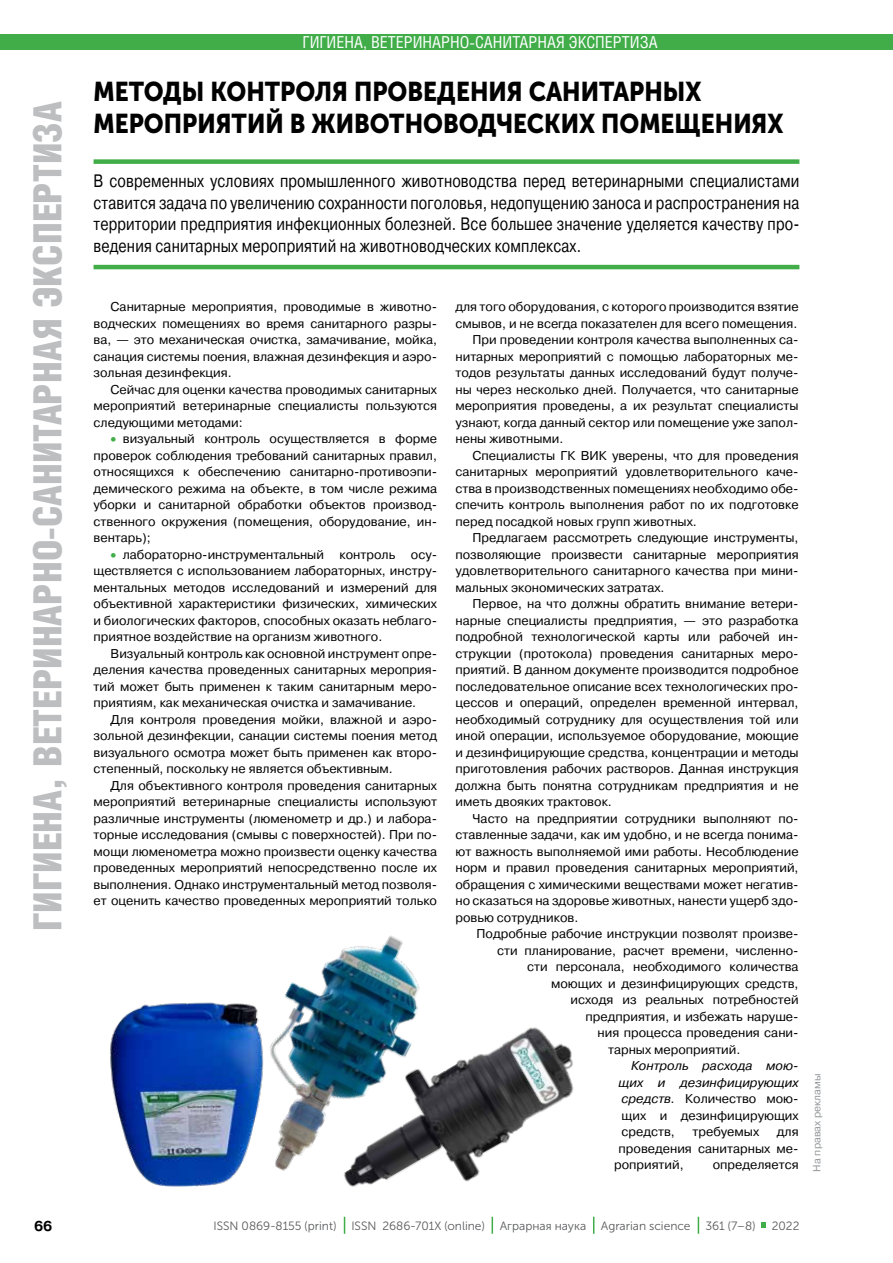
<style>
.page{position:relative;width:893px;height:1263px;background:#fff}
.page>*{position:absolute;margin:0;border:0;box-sizing:border-box;transform-origin:0 0}
.t1{font:900 39px "Helios Cond";color:#bcbec0}
.t2{font:27px/32.4px "Museo Sans Cyrl 900";color:#000;scale:.9 1}
.t3{font:18px/21.6px "Pragmatica C";letter-spacing:.01em;color:#000;text-align:justify;scale:.8 1}
.t4{font:16.5px "Helios Cond C";color:#fff}
.t5{font:700 14.25px "Pragmatica C";color:#000}
.t6{font:12.75px/16.5px "Pragmatica C";color:#000;text-align:justify}
.t7{font:italic 12.75px/16.5px "Pragmatica C";color:#000;text-align:justify}
.t8{font:12px "Museo Sans Cyrl 300";color:#58595b}
.t9{font:10.5px "Pragmatica C";color:#939598}
.s1{color:#41ad49}
.s2{font-style:normal}
</style>
<div class="page">
<svg style="left:761px;top:1222px;width:5px;height:5px"></svg>
<svg style="left:698px;top:1217px;width:1px;height:17px"></svg>
<div style="left:94px;top:159px;width:705px;height:5px;background:#41ad49"></div>
<hr style="left:94px;top:265px;width:705px;height:4px;background:#41ad49">
<img style="left:343px;top:1027px;width:252px;height:207px">
<img style="left:282px;top:935px;width:173px;height:264px">
<img style="left:110px;top:1002px;width:172px;height:184px">
<div style="left:0;top:34px;width:893px;height:15px;background:#41ad49"></div>
<h1 class="t1" style="left:26px;top:931px;width:831px;rotate:-90deg">ГИГИЕНА, ВЕТЕРИНАРНО-САНИТАРНАЯ ЭКСПЕРТИЗА</h1>
<p class="t4" style="left:303px;top:32px;width:357px">ГИГИЕНА, ВЕТЕРИНАРНО-САНИТАРНАЯ ЭКСПЕРТИЗА</p>
<h2 class="t2" style="left:94px;top:75px;width:768px">МЕТОДЫ КОНТРОЛЯ ПРОВЕДЕНИЯ САНИТАРНЫХ<br>МЕРОПРИЯТИЙ В ЖИВОТНОВОДЧЕСКИХ ПОМЕЩЕНИЯХ</h2>
<p class="t3" style="left:94px;top:170px;width:884px">В современных условиях промышленного животноводства перед ветеринарными специалистами ставится задача по увеличению сохранности поголовья, недопущению заноса и распространения на территории предприятия инфекционных болезней. Все большее значение уделяется качеству про&shy;ведения санитарных мероприятий на животноводческих комплексах.</p>
<p class="t6" style="left:94px;top:299px;width:345px;text-indent:17px">Санитарные мероприятия, проводимые в животно&shy;водческих помещениях во время санитарного разры&shy;ва, — это механическая очистка, замачивание, мойка, санация системы поения, влажная дезинфекция и аэро&shy;зольная дезинфекция.</p>
<p class="t6" style="left:94px;top:381px;width:345px;text-indent:17px">Сейчас для оценки качества проводимых санитарных мероприятий ветеринарные специалисты пользуются следующими методами:</p>
<p class="t6" style="left:94px;top:431px;width:345px;text-indent:17px"><span class="s1">•</span> визуальный контроль осуществляется в форме проверок соблюдения требований санитарных правил, относящихся к обеспечению санитарно-противоэпи&shy;демического режима на объекте, в том числе режима уборки и санитарной обработки объектов производ&shy;ственного окружения (помещения, оборудование, ин&shy;вентарь);</p>
<p class="t6" style="left:94px;top:546px;width:345px;text-indent:17px"><span class="s1">•</span> лабораторно-инструментальный контроль осу&shy;ществляется с использованием лабораторных, инстру&shy;ментальных методов исследований и измерений для объективной характеристики физических, химических и биологических факторов, способных оказать неблаго&shy;приятное воздействие на организм животного.</p>
<p class="t6" style="left:94px;top:645px;width:345px;text-indent:17px">Визуальный контроль как основной инструмент опре&shy;деления качества проведенных санитарных мероприя&shy;тий может быть применен к таким санитарным меро&shy;приятиям, как механическая очистка и замачивание.</p>
<p class="t6" style="left:94px;top:711px;width:345px;text-indent:17px">Для контроля проведения мойки, влажной и аэро&shy;зольной дезинфекции, санации системы поения метод визуального осмотра может быть применен как второ&shy;степенный, поскольку не является объективным.</p>
<p class="t6" style="left:94px;top:777px;width:345px;text-indent:17px">Для объективного контроля проведения санитарных мероприятий ветеринарные специалисты используют различные инструменты (люменометр и др.) и лабора&shy;торные исследования (смывы с поверхностей). При по&shy;мощи люменометра можно произвести оценку качества проведенных мероприятий непосредственно после их выполнения. Однако инструментальный метод позволя&shy;ет оценить качество проведенных мероприятий только</p>
<p class="t6" style="left:455px;top:299px;width:345px">для того оборудования, с которого производится взятие</p>
<p class="t6" style="left:455px;top:315px;width:343px">смывов, и не всегда показателен для всего помещения.</p>
<p class="t6" style="left:472px;top:332px;width:328px">При проведении контроля качества выполненных са-</p>
<p class="t6" style="left:455px;top:348px;width:345px">нитарных мероприятий с помощью лабораторных ме-</p>
<p class="t6" style="left:455px;top:365px;width:345px">тодов результаты данных исследований будут получе-</p>
<p class="t6" style="left:455px;top:381px;width:345px">ны через несколько дней. Получается, что санитарные</p>
<p class="t6" style="left:455px;top:398px;width:345px">мероприятия проведены, а их результат специалисты</p>
<p class="t6" style="left:455px;top:414px;width:345px">узнают, когда данный сектор или помещение уже запол-</p>
<p class="t6" style="left:455px;top:431px;width:109px">нены животными.</p>
<p class="t6" style="left:472px;top:447px;width:328px">Специалисты ГК ВИК уверены, что для проведения</p>
<p class="t6" style="left:455px;top:464px;width:345px">санитарных мероприятий удовлетворительного каче-</p>
<p class="t6" style="left:455px;top:480px;width:345px">ства в производственных помещениях необходимо обе-</p>
<p class="t6" style="left:455px;top:497px;width:345px">спечить контроль выполнения работ по их подготовке</p>
<p class="t6" style="left:455px;top:513px;width:243px">перед посадкой новых групп животных.</p>
<p class="t6" style="left:472px;top:530px;width:328px">Предлагаем рассмотреть следующие инструменты,</p>
<p class="t6" style="left:455px;top:546px;width:345px">позволяющие произвести санитарные мероприятия</p>
<p class="t6" style="left:455px;top:563px;width:345px">удовлетворительного санитарного качества при мини-</p>
<p class="t6" style="left:455px;top:579px;width:211px">мальных экономических затратах.</p>
<p class="t6" style="left:472px;top:596px;width:328px">Первое, на что должны обратить внимание ветери-</p>
<p class="t6" style="left:455px;top:612px;width:345px">нарные специалисты предприятия, — это разработка</p>
<p class="t6" style="left:455px;top:629px;width:345px">подробной технологической карты или рабочей ин-</p>
<p class="t6" style="left:455px;top:645px;width:345px">струкции (протокола) проведения санитарных меро-</p>
<p class="t6" style="left:455px;top:662px;width:345px">приятий. В данном документе производится подробное</p>
<p class="t6" style="left:455px;top:678px;width:345px">последовательное описание всех технологических про-</p>
<p class="t6" style="left:455px;top:695px;width:345px">цессов и операций, определен временной интервал,</p>
<p class="t6" style="left:455px;top:711px;width:345px">необходимый сотруднику для осуществления той или</p>
<p class="t6" style="left:455px;top:728px;width:345px">иной операции, используемое оборудование, моющие</p>
<p class="t6" style="left:455px;top:744px;width:345px">и дезинфицирующие средства, концентрации и методы</p>
<p class="t6" style="left:455px;top:761px;width:345px">приготовления рабочих растворов. Данная инструкция</p>
<p class="t6" style="left:455px;top:777px;width:345px">должна быть понятна сотрудникам предприятия и не</p>
<p class="t6" style="left:455px;top:794px;width:158px">иметь двояких трактовок.</p>
<p class="t6" style="left:472px;top:810px;width:328px">Часто на предприятии сотрудники выполняют по-</p>
<p class="t6" style="left:455px;top:827px;width:345px">ставленные задачи, как им удобно, и не всегда понима-</p>
<p class="t6" style="left:455px;top:843px;width:345px">ют важность выполняемой ими работы. Несоблюдение</p>
<p class="t6" style="left:455px;top:860px;width:345px">норм и правил проведения санитарных мероприятий,</p>
<p class="t6" style="left:455px;top:876px;width:345px">обращения с химическими веществами может негатив-</p>
<p class="t6" style="left:455px;top:893px;width:345px">но сказаться на здоровье животных, нанести ущерб здо-</p>
<p class="t6" style="left:455px;top:909px;width:124px">ровью сотрудников.</p>
<p class="t6" style="left:477px;top:926px;width:323px">Подробные рабочие инструкции позволят произве-</p>
<p class="t6" style="left:497px;top:942px;width:303px">сти планирование, расчет времени, численно-</p>
<p class="t6" style="left:527px;top:959px;width:273px">сти персонала, необходимого количества</p>
<p class="t6" style="left:551px;top:975px;width:249px">моющих и дезинфицирующих средств,</p>
<p class="t6" style="left:571px;top:992px;width:230px">исходя из реальных потребностей</p>
<p class="t6" style="left:586px;top:1008px;width:215px">предприятия, и избежать наруше-</p>
<p class="t6" style="left:598px;top:1025px;width:203px">ния процесса проведения сани-</p>
<p class="t6" style="left:608px;top:1041px;width:134px">тарных мероприятий.</p>
<p class="t7" style="left:619px;top:1058px;width:182px;text-indent:13px">Контроль расхода мою&shy;щих и дезинфицирующих средств. <span class="s2">Количество мою&shy;щих и дезинфицирующих средств,</span></p>
<p class="t6" style="left:693px;top:1124px;width:68px">требуемых</p>
<p class="t6" style="left:777px;top:1124px;width:23px">для</p>
<p class="t6" style="left:619px;top:1140px;width:182px">проведения санитарных ме-</p>
<p class="t6" style="left:614px;top:1157px;width:71px">роприятий,</p>
<p class="t6" style="left:713px;top:1157px;width:87px">определяется</p>
<p class="t9" style="left:811px;top:1172px;width:100px;rotate:-90deg">На правах рекламы</p>
<p class="t5" style="left:34px;top:1218px;width:20px">66</p>
<p class="t8" style="left:214px;top:1219px;width:124px">ISSN 0869-8155 (print)</p>
<p class="t8" style="left:351px;top:1219px;width:135px">ISSN 2686-701X (online)</p>
<p class="t8" style="left:500px;top:1219px;width:257px">Аграрная наука Agrarian science 361 (7–8)</p>
<p class="t8" style="left:772px;top:1219px;width:29px">2022</p>
</div>
